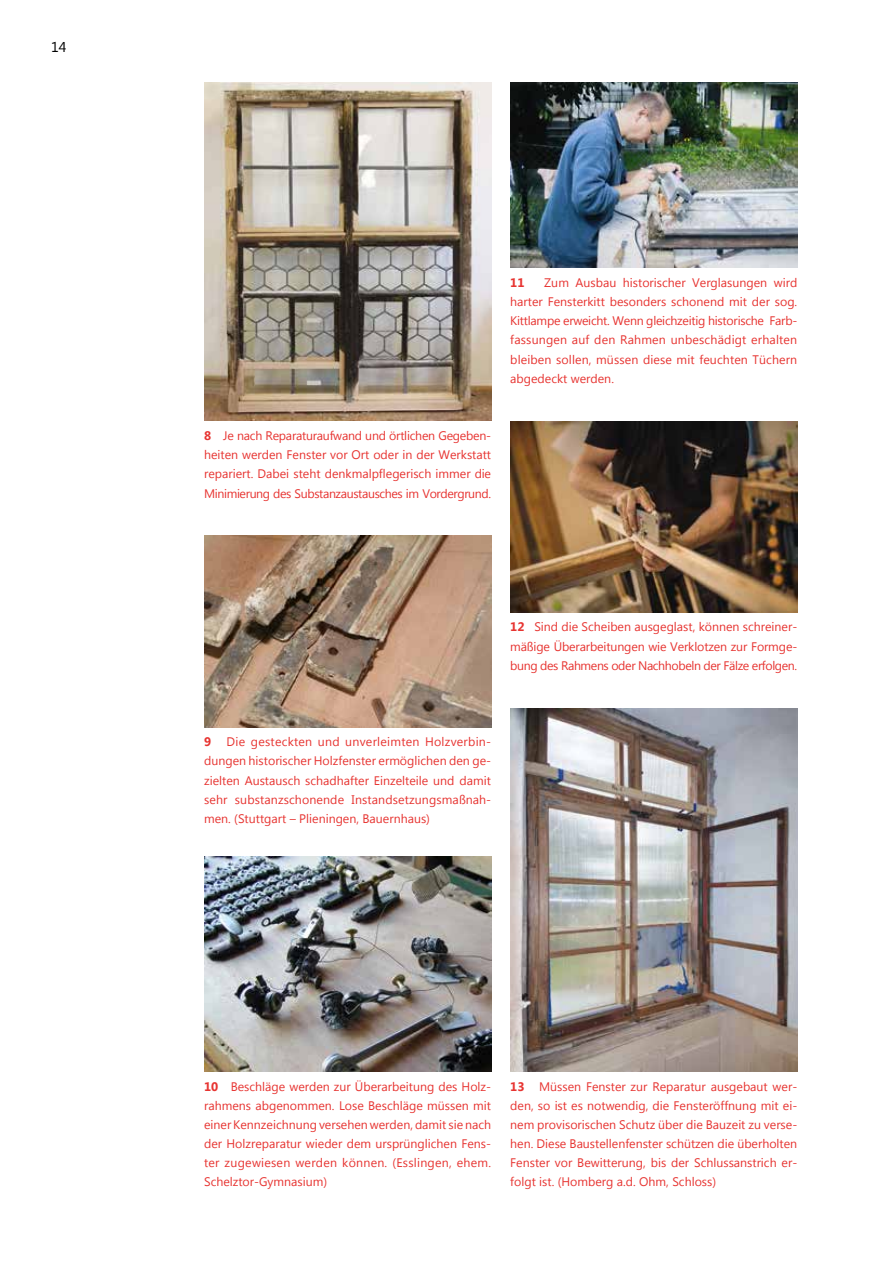
<style>
.page{position:relative;width:893px;height:1263px;background:#fff}
.page>*{position:absolute;margin:0;border:0;box-sizing:border-box;transform-origin:0 0}
.t1{font:14.25px "Lao UI";color:#000}
.t2{font:12.3px/19.2px "Lao UI";color:#e73431;text-align:justify}
.t3{font:700 12.3px "Lao UI";color:#e73431}
.s1{font-weight:700}
</style>
<div class="page">
<img style="left:204px;top:536px;width:287px;height:191px">
<img style="left:204px;top:856px;width:287px;height:215px">
<img style="left:510px;top:708px;width:287px;height:363px">
<img style="left:510px;top:421px;width:287px;height:191px">
<img style="left:510px;top:83px;width:287px;height:185px">
<img style="left:204px;top:83px;width:287px;height:338px">
<p class="t1" style="left:51px;top:37px;width:17px">14</p>
<p class="t2" style="left:204px;top:426px;width:289px"><span class="s1">8</span> Je nach Reparaturaufwand und örtlichen Gegeben‑ heiten werden Fenster vor Ort oder in der Werkstatt repariert. Dabei steht denkmalpflegerisch immer die Minimierung des Substanzaustausches im Vordergrund.</p>
<p class="t2" style="left:510px;top:273px;width:289px;text-indent:34px">Zum Ausbau historischer Verglasungen wird harter Fensterkitt besonders schonend mit der sog.<br>Kittlampe erweicht. Wenn gleichzeitig historische Farb‑ fassungen auf den Rahmen unbeschädigt erhalten bleiben sollen, müssen diese mit feuchten Tüchern abgedeckt werden.</p>
<p class="t3" style="left:510px;top:274px;width:16px">11</p>
<p class="t2" style="left:510px;top:617px;width:289px"><span class="s1">12</span> Sind die Scheiben ausgeglast, können schreiner‑ mäßige Überarbeitungen wie Verklotzen zur Formge‑ bung des Rahmens oder Nachhobeln der Fälze erfolgen.</p>
<p class="t2" style="left:204px;top:732px;width:289px"><span class="s1">9</span> Die gesteckten und unverleimten Holzverbin‑ dungen historischer Holzfenster ermöglichen den ge‑ zielten Austausch schadhafter Einzelteile und damit sehr substanzschonende Instandsetzungsmaßnah‑ men. (Stuttgart – Plieningen, Bauernhaus)</p>
<p class="t2" style="left:204px;top:1076px;width:289px"><span class="s1">10</span> Beschläge werden zur Überarbeitung des Holz‑ rahmens abgenommen. Lose Beschläge müssen mit einer Kennzeichnung versehen werden, damit sie nach der Holzreparatur wieder dem ursprünglichen Fens‑ ter zugewiesen werden können. (Esslingen, ehem.<br>Schelztor-Gymnasium)</p>
<p class="t2" style="left:510px;top:1076px;width:289px"><span class="s1">13</span> Müssen Fenster zur Reparatur ausgebaut wer‑ den, so ist es notwendig, die Fensteröffnung mit ei‑ nem provisorischen Schutz über die Bauzeit zu verse‑ hen. Diese Baustellenfenster schützen die überholten Fenster vor Bewitterung, bis der Schlussanstrich er‑ folgt ist. (Homberg a.d. Ohm, Schloss)</p>
</div>
